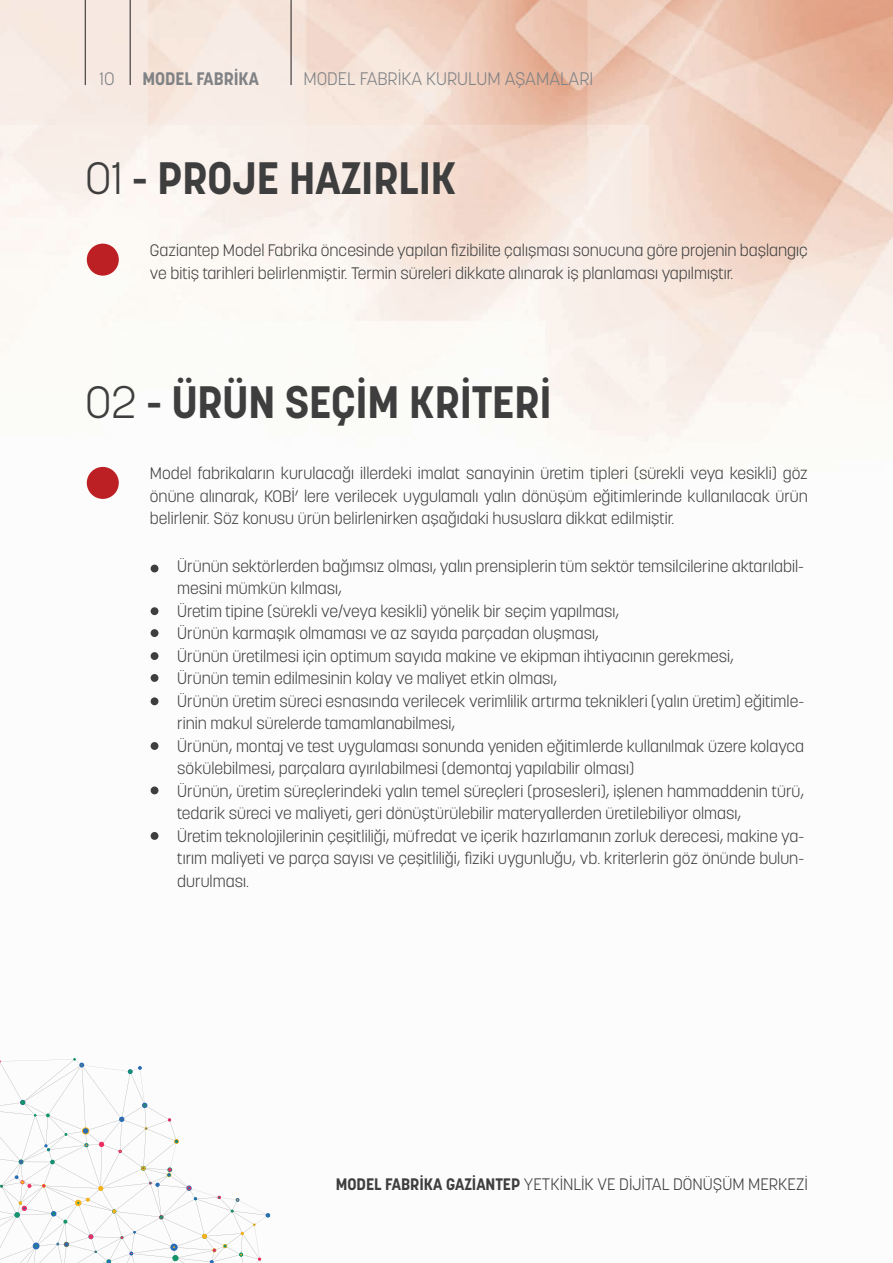
<style>
.page{position:relative;width:893px;height:1263px;background:#fff}
.page>*{position:absolute;margin:0;border:0;box-sizing:border-box;transform-origin:0 0}
.t1{font:700 45px "Korolev";color:#3e3e3f}
.t2{font:300 18px "Korolev";color:#808285}
.t3{font:700 18px "Korolev";color:#808285}
.t4{font:300 16.5px/22.5px "Korolev";color:#3e3e3f}
.s1{font-weight:300}
.s2{font-weight:700}
</style>
<div class="page">
<img style="left:0;top:0;width:893px;height:840px">
<hr style="left:85px;top:0;width:1px;height:85px;background:#231f20">
<hr style="left:130px;top:0;width:1px;height:85px;background:#231f20">
<hr style="left:291px;top:0;width:1px;height:85px;background:#231f20">
<svg style="left:0;top:1058px;width:271px;height:205px"></svg>
<div style="left:87px;top:244px;width:32px;height:32px;background:#bc2024;border-radius:50%"></div>
<div style="left:87px;top:467px;width:32px;height:32px;background:#bc2024;border-radius:50%"></div>
<div style="left:151px;top:565px;width:7px;height:7px;background:#3e3e3f;border-radius:50%"></div>
<div style="left:151px;top:607px;width:7px;height:8px;background:#3e3e3f;border-radius:50%"></div>
<div style="left:151px;top:629px;width:7px;height:8px;background:#3e3e3f;border-radius:50%"></div>
<div style="left:151px;top:652px;width:7px;height:8px;background:#3e3e3f;border-radius:50%"></div>
<div style="left:151px;top:674px;width:7px;height:8px;background:#3e3e3f;border-radius:50%"></div>
<div style="left:151px;top:697px;width:7px;height:8px;background:#3e3e3f;border-radius:50%"></div>
<div style="left:151px;top:742px;width:7px;height:8px;background:#3e3e3f;border-radius:50%"></div>
<div style="left:151px;top:786px;width:7px;height:8px;background:#3e3e3f;border-radius:50%"></div>
<div style="left:151px;top:832px;width:7px;height:8px;background:#3e3e3f;border-radius:50%"></div>
<p class="t2" style="left:100px;top:67px;width:17px">10</p>
<p class="t3" style="left:142px;top:67px;width:118px">MODEL FABRİKA</p>
<p class="t2" style="left:303px;top:67px;width:291px">MODEL FABRİKA KURULUM AŞAMALARI</p>
<h1 class="t1" style="left:85px;top:150px;width:373px"><span class="s1">01</span> - PROJE HAZIRLIK</h1>
<p class="t4" style="left:150px;top:239px;width:660px">Gaziantep Model Fabrika öncesinde yapılan fizibilite çalışması sonucuna göre projenin başlangıç ve bitiş tarihleri belirlenmiştir. Termin süreleri dikkate alınarak iş planlaması yapılmıştır.</p>
<h1 class="t1" style="left:85px;top:374px;width:468px"><span class="s1">02</span> - ÜRÜN SEÇİM KRİTERİ</h1>
<p class="t4" style="left:150px;top:462px;width:659px;text-align:justify">Model fabrikaların kurulacağı illerdeki imalat sanayinin üretim tipleri (sürekli veya kesikli) göz önüne alınarak, KOBİ’ lere verilecek uygulamalı yalın dönüşüm eğitimlerinde kullanılacak ürün belirlenir. Söz konusu ürün belirlenirken aşağıdaki hususlara dikkat edilmiştir.</p>
<p class="t4" style="left:177px;top:554px;width:628px">Ürünün sektörlerden bağımsız olması, yalın prensiplerin tüm sektör temsilcilerine aktarılabil&shy;mesini mümkün kılması,<br>Üretim tipine (sürekli ve/veya kesikli) yönelik bir seçim yapılması,<br>Ürünün karmaşık olmaması ve az sayıda parçadan oluşması,<br>Ürünün üretilmesi için optimum sayıda makine ve ekipman ihtiyacının gerekmesi,<br>Ürünün temin edilmesinin kolay ve maliyet etkin olması,<br>Ürünün üretim süreci esnasında verilecek verimlilik artırma teknikleri (yalın üretim) eğitimle&shy;rinin makul sürelerde tamamlanabilmesi,<br>Ürünün, montaj ve test uygulaması sonunda yeniden eğitimlerde kullanılmak üzere kolayca sökülebilmesi, parçalara ayırılabilmesi (demontaj yapılabilir olması)<br>Ürünün, üretim süreçlerindeki yalın temel süreçleri (prosesleri), işlenen hammaddenin türü, tedarik süreci ve maliyeti, geri dönüştürülebilir materyallerden üretilebiliyor olması,<br>Üretim teknolojilerinin çeşitliliği, müfredat ve içerik hazırlamanın zorluk derecesi, makine ya&shy;tırım maliyeti ve parça sayısı ve çeşitliliği, fiziki uygunluğu, vb. kriterlerin göz önünde bulun&shy;durulması.</p>
<p class="t4" style="left:336px;top:1173px;width:474px"><span class="s2">MODEL FABRİKA GAZİANTEP</span> YETKİNLİK VE DİJİTAL DÖNÜŞÜM MERKEZİ</p>
</div>
